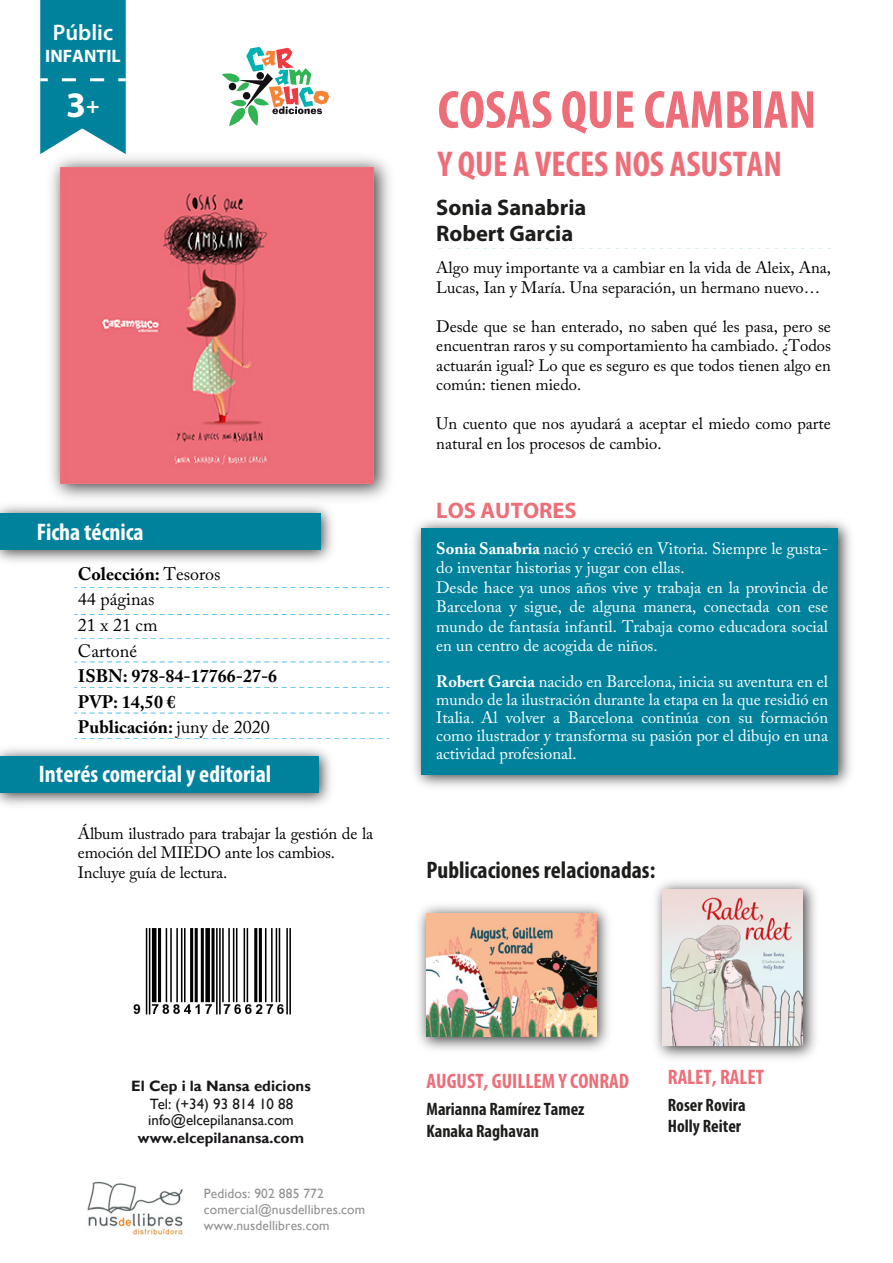
<style>
.page{position:relative;width:893px;height:1263px;background:#fff}
.page>*{position:absolute;margin:0;border:0;box-sizing:border-box;transform-origin:0 0}
.t1{font:700 condensed 54px "Myriad Pro";color:#ed6d78}
.t2{font:700 condensed 36px "Myriad Pro";color:#ed6d78}
.t3{font:700 36px "Myriad Pro";color:#fff}
.t4{font:700 condensed 24px "Myriad Pro";color:#fff}
.t5{font:700 condensed 24px "Myriad Pro";color:#1d1d1b}
.t6{font:700 22.5px/25.5px "Myriad Pro";color:#1d1d1b}
.t7{font:700 22.5px "Myriad Pro";color:#ed6d78}
.t8{font:600 22.5px "Myriad Pro";color:#fff}
.t9{font:700 condensed 21px "Myriad Pro";color:#ed6d78}
.t10{font:700 condensed 18px/21.6px "Myriad Pro";color:#1d1d1b}
.t11{font:700 18px/25.5px "Adobe Caslon Pro";color:#000}
.t12{font:18px/25.5px "Adobe Caslon Pro";color:#000}
.t13{font:700 18px "Myriad Pro";color:#fff}
.t14{font:16.5px/19.5px "Adobe Caslon Pro";color:#fff}
.t15{font:16.5px/19.5px "Adobe Caslon Pro";color:#000}
.t16{font:700 15px "Gill Sans";color:#1a171b}
.t17{font:15px/16.5px "Gill Sans";color:#1a171b}
.t18{font:13.5px/16.2px "Gill Sans";letter-spacing:.01em;color:#919191}
.s1{font-size:22.5px}
.s2{font-weight:700}
.s3{font-weight:400}
</style>
<div class="page">
<svg style="left:439px;top:248px;width:392px;height:1px"></svg>
<img style="left:0;top:738px;width:331px;height:67px">
<div style="left:0;top:756px;width:318px;height:37px;background:#00829d"></div>
<img style="left:0;top:505px;width:333px;height:57px">
<div style="left:0;top:513px;width:320px;height:36px;background:#00829d"></div>
<img style="left:133px;top:928px;width:158px;height:87px">
<img style="left:40px;top:157px;width:350px;height:353px">
<img style="left:60px;top:167px;width:313px;height:316px">
<img style="left:87px;top:1181px;width:96px;height:54px">
<img style="left:418px;top:905px;width:191px;height:145px">
<img style="left:427px;top:914px;width:169px;height:123px">
<img style="left:655px;top:881px;width:161px;height:178px">
<img style="left:662px;top:889px;width:140px;height:156px">
<img style="left:414px;top:520px;width:437px;height:267px">
<div style="left:422px;top:529px;width:416px;height:246px;background:#00829d"></div>
<svg style="left:40px;top:0;width:86px;height:154px;background:#188ea6"></svg>
<svg style="left:75px;top:587px;width:314px;height:1px"></svg>
<svg style="left:75px;top:614px;width:314px;height:1px"></svg>
<svg style="left:75px;top:638px;width:314px;height:1px"></svg>
<svg style="left:75px;top:662px;width:314px;height:1px"></svg>
<svg style="left:75px;top:687px;width:314px;height:1px"></svg>
<svg style="left:75px;top:713px;width:314px;height:1px"></svg>
<svg style="left:75px;top:738px;width:314px;height:1px"></svg>
<svg style="left:222px;top:47px;width:107px;height:79px"></svg>
<h3 class="t8" style="left:53px;top:18px;width:62px">Públic</h3>
<p class="t13" style="left:45px;top:44px;width:77px">INFANTIL</p>
<h2 class="t3" style="left:66px;top:82px;width:35px">3<span class="s1">+</span></h2>
<h3 class="t4" style="left:37px;top:517px;width:108px">Ficha técnica</h3>
<p class="t12" style="left:78px;top:561px;width:144px"><span class="s2">Colección:</span> Tesoros<br>44 páginas<br>21 x 21 cm<br>Cartoné</p>
<p class="t11" style="left:78px;top:663px;width:201px">ISBN: 978-84-17766-27-6<br>PVP: 14,50 €<br>Publicación: <span class="s3">juny de 2020</span></p>
<h3 class="t4" style="left:39px;top:759px;width:234px">Interés comercial y editorial</h3>
<p class="t15" style="left:78px;top:823px;width:297px">Álbum ilustrado para trabajar la gestión de la emoción del MIEDO ante los cambios.<br>Incluye guía de lectura.</p>
<h1 class="t1" style="left:438px;top:76px;width:380px">COSAS QUE CAMBIAN</h1>
<h2 class="t2" style="left:438px;top:141px;width:346px">Y QUE A VECES NOS ASUSTAN</h2>
<h3 class="t6" style="left:436px;top:194px;width:152px">Sonia Sanabria<br>Robert Garcia</h3>
<p class="t15" style="left:436px;top:258px;width:396px">Algo muy importante va a cambiar en la vida de Aleix, Ana,<br>Lucas, Ian y María. Una separación, un hermano nuevo…</p>
<p class="t15" style="left:436px;top:316px;width:396px;text-align:justify">Desde que se han enterado, no saben qué les pasa, pero se encuentran raros y su comportamiento ha cambiado. ¿Todos actuarán igual? Lo que es seguro es que todos tienen algo en común: tienen miedo.</p>
<p class="t15" style="left:436px;top:414px;width:396px">Un cuento que nos ayudará a aceptar el miedo como parte natural en los procesos de cambio.</p>
<h3 class="t7" style="left:436px;top:495px;width:142px">LOS AUTORES</h3>
<p class="t14" style="left:436px;top:538px;width:393px"><span class="s2">Sonia Sanabria</span> nació y creció en Vitoria. Siempre le gusta&shy;do inventar historias y jugar con ellas.<br>Desde hace ya unos años vive y trabaja en la provincia de Barcelona y sigue, de alguna manera, conectada con ese mundo de fantasía infantil. Trabaja como educadora social en un centro de acogida de niños.</p>
<p class="t14" style="left:436px;top:673px;width:393px;line-height:18px;text-align:justify"><span class="s2">Robert Garcia</span> nacido en Barcelona, inicia su aventura en el mundo de la ilustración durante la etapa en la que residió en Italia. Al volver a Barcelona continúa con su formación como ilustrador y transforma su pasión por el dibujo en una actividad profesional.</p>
<h3 class="t5" style="left:427px;top:855px;width:230px">Publicaciones relacionadas:</h3>
<p class="t16" style="left:131px;top:1076px;width:181px">El Cep i la Nansa edicions</p>
<p class="t17" style="left:148px;top:1095px;width:147px">Tel: (+34) 93 814 10 88 info@elcepilanansa.com</p>
<p class="t16" style="left:138px;top:1129px;width:168px">www.elcepilanansa.com</p>
<p class="t18" style="left:204px;top:1185px;width:163px">Pedidos: 902 885 772 comercial@nusdellibres.com www.nusdellibres.com</p>
<p class="t9" style="left:427px;top:1068px;width:204px">AUGUST, GUILLEM Y CONRAD</p>
<p class="t10" style="left:427px;top:1098px;width:160px">Marianna Ramírez Tamez<br>Kanaka Raghavan</p>
<p class="t9" style="left:668px;top:1063px;width:98px">RALET, RALET</p>
<p class="t10" style="left:668px;top:1093px;width:79px">Roser Rovira<br>Holly Reiter</p>
</div>
